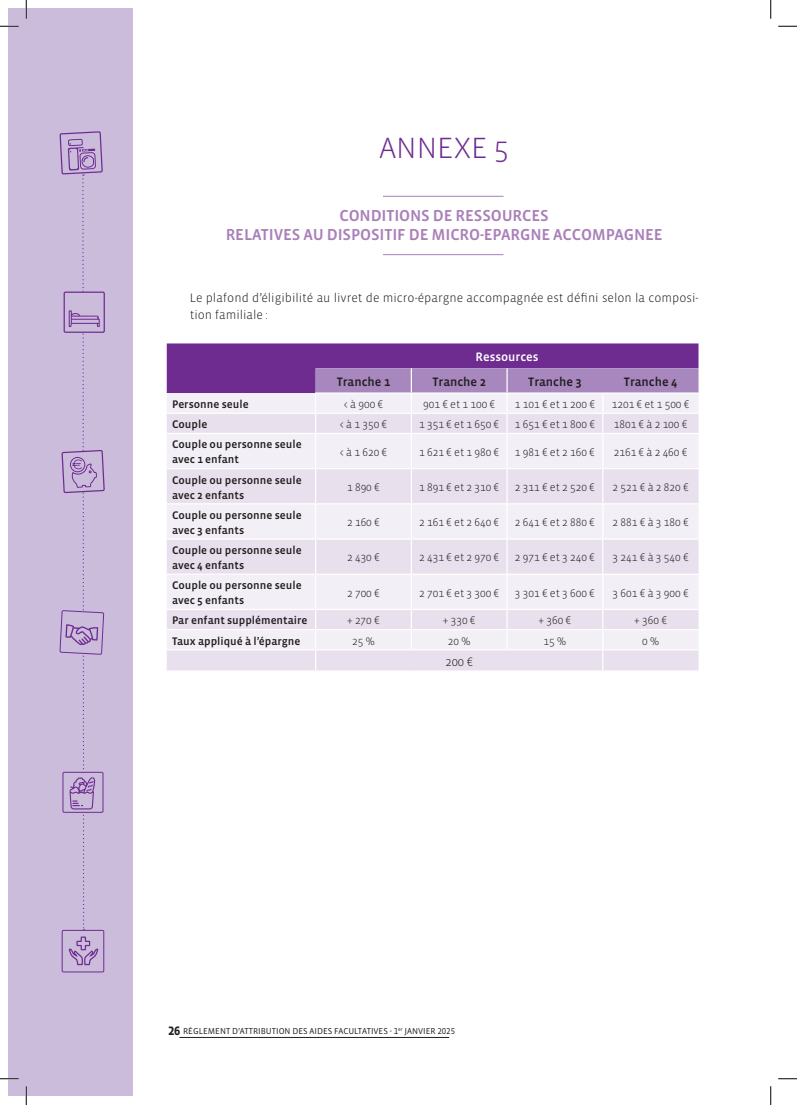
<style>
.page{position:relative;width:797px;height:1105px;background:#fff}
.page>*{position:absolute;margin:0;border:0;box-sizing:border-box;transform-origin:0 0}
.t1{font:300 30px "Vista Sans OT";color:#6e2c91}
.t2{font:500 16.25px/18.8px "Vista Sans OT";letter-spacing:-.01em;color:#a97fb8;text-align:center}
.t3{font:300 12.5px/16.2px "Vista Sans OT";color:#231f20}
.t4{font:500 12.5px "Vista Sans OT";color:#231f20}
.t5{font:500 12.5px "Vista Sans OT";color:#fff}
.t6{font:300 11.25px "Vista Sans OT";color:#231f20}
.t7{font:500 11.25px/15px "Vista Sans OT";color:#231f20}
.t8{font:8.75px "Vista Sans OT";color:#231f20}
.s1{font-family:"Vista Sans Alt";font-weight:700;font-size:12.5px}
</style>
<div class="page">
<hr style="left:179px;top:1037px;width:270px;height:1px;background:#231f20">
<hr style="left:383px;top:196px;width:120px;height:1px;background:#a97fb8">
<hr style="left:383px;top:254px;width:120px;height:1px;background:#a97fb8">
<svg style="left:167px;top:434px;width:531px;height:236px;fill:#f3eff6"></svg>
<hr style="left:167px;top:468px;width:149px;height:1px;background:#fff">
<hr style="left:316px;top:468px;width:95px;height:1px;background:#fff">
<hr style="left:411px;top:468px;width:96px;height:1px;background:#fff">
<hr style="left:507px;top:468px;width:96px;height:1px;background:#fff">
<hr style="left:603px;top:468px;width:95px;height:1px;background:#fff">
<hr style="left:167px;top:503px;width:149px;height:1px;background:#fff">
<hr style="left:316px;top:503px;width:95px;height:1px;background:#fff">
<hr style="left:411px;top:503px;width:96px;height:1px;background:#fff">
<hr style="left:507px;top:503px;width:96px;height:1px;background:#fff">
<hr style="left:603px;top:503px;width:95px;height:1px;background:#fff">
<hr style="left:167px;top:538px;width:149px;height:2px;background:#fff">
<hr style="left:316px;top:538px;width:95px;height:2px;background:#fff">
<hr style="left:411px;top:538px;width:96px;height:2px;background:#fff">
<hr style="left:507px;top:538px;width:96px;height:2px;background:#fff">
<hr style="left:603px;top:538px;width:95px;height:2px;background:#fff">
<hr style="left:167px;top:574px;width:149px;height:1px;background:#fff">
<hr style="left:316px;top:574px;width:95px;height:1px;background:#fff">
<hr style="left:411px;top:574px;width:96px;height:1px;background:#fff">
<hr style="left:507px;top:574px;width:96px;height:1px;background:#fff">
<hr style="left:603px;top:574px;width:95px;height:1px;background:#fff">
<hr style="left:167px;top:609px;width:149px;height:1px;background:#fff">
<hr style="left:316px;top:609px;width:95px;height:1px;background:#fff">
<hr style="left:411px;top:609px;width:96px;height:1px;background:#fff">
<hr style="left:507px;top:609px;width:96px;height:1px;background:#fff">
<hr style="left:603px;top:609px;width:95px;height:1px;background:#fff">
<hr style="left:167px;top:629px;width:149px;height:1px;background:#fff">
<hr style="left:316px;top:629px;width:95px;height:1px;background:#fff">
<hr style="left:411px;top:629px;width:96px;height:1px;background:#fff">
<hr style="left:507px;top:629px;width:96px;height:1px;background:#fff">
<hr style="left:603px;top:629px;width:95px;height:1px;background:#fff">
<hr style="left:167px;top:649px;width:149px;height:1px;background:#fff">
<hr style="left:316px;top:649px;width:95px;height:1px;background:#fff">
<hr style="left:411px;top:649px;width:96px;height:1px;background:#fff">
<hr style="left:507px;top:649px;width:96px;height:1px;background:#fff">
<hr style="left:603px;top:649px;width:95px;height:1px;background:#fff">
<hr style="left:411px;top:434px;width:1px;height:34px;background:#fff">
<hr style="left:506px;top:434px;width:1px;height:34px;background:#fff">
<hr style="left:602px;top:434px;width:1px;height:34px;background:#fff">
<hr style="left:411px;top:469px;width:1px;height:34px;background:#fff">
<hr style="left:506px;top:469px;width:1px;height:34px;background:#fff">
<hr style="left:602px;top:469px;width:1px;height:34px;background:#fff">
<hr style="left:411px;top:504px;width:1px;height:34px;background:#fff">
<hr style="left:506px;top:504px;width:1px;height:34px;background:#fff">
<hr style="left:602px;top:504px;width:1px;height:34px;background:#fff">
<hr style="left:411px;top:540px;width:1px;height:34px;background:#fff">
<hr style="left:506px;top:540px;width:1px;height:34px;background:#fff">
<hr style="left:602px;top:540px;width:1px;height:34px;background:#fff">
<hr style="left:411px;top:575px;width:1px;height:34px;background:#fff">
<hr style="left:506px;top:575px;width:1px;height:34px;background:#fff">
<hr style="left:602px;top:575px;width:1px;height:34px;background:#fff">
<svg style="left:411px;top:610px;width:1px;height:39px"></svg>
<svg style="left:506px;top:610px;width:1px;height:39px"></svg>
<svg style="left:602px;top:610px;width:1px;height:60px"></svg>
<svg style="left:167px;top:343px;width:531px;height:90px"></svg>
<hr style="left:315px;top:434px;width:1px;height:34px;background:#fff">
<hr style="left:315px;top:469px;width:1px;height:34px;background:#fff">
<hr style="left:315px;top:504px;width:1px;height:34px;background:#fff">
<hr style="left:315px;top:540px;width:1px;height:34px;background:#fff">
<hr style="left:315px;top:575px;width:1px;height:34px;background:#fff">
<svg style="left:315px;top:610px;width:1px;height:60px"></svg>
<div style="left:9px;top:9px;width:124px;height:1087px;background:#ccbcdb"></div>
<div style="left:62px;top:930px;width:42px;height:42px;border:1px solid #6e2c91"></div>
<svg style="left:68px;top:936px;width:31px;height:30px"></svg>
<svg style="left:59px;top:131px;width:46px;height:799px"></svg>
<svg style="left:0;top:25px;width:19px;height:2px"></svg>
<svg style="left:778px;top:25px;width:19px;height:2px"></svg>
<svg style="left:0;top:1078px;width:19px;height:1px"></svg>
<svg style="left:778px;top:1078px;width:19px;height:1px"></svg>
<svg style="left:25px;top:0;width:2px;height:19px"></svg>
<svg style="left:25px;top:1086px;width:2px;height:19px"></svg>
<svg style="left:770px;top:0;width:1px;height:19px"></svg>
<svg style="left:770px;top:1086px;width:1px;height:19px"></svg>
<h1 class="t1" style="left:379px;top:133px;width:131px">ANNEXE 5</h1>
<h2 class="t2" style="left:226px;top:207px;width:438px">CONDITIONS DE RESSOURCES<br>RELATIVES AU DISPOSITIF DE MICRO-EPARGNE ACCOMPAGNEE</h2>
<p class="t3" style="left:190px;top:290px;width:510px">Le plafond d’éligibilité au livret de micro-épargne accompagnée est défini selon la composi&shy;tion familiale :</p>
<p class="t5" style="left:475px;top:351px;width:65px">Ressources</p>
<p class="t4" style="left:337px;top:375px;width:55px">Tranche 1</p>
<p class="t4" style="left:432px;top:375px;width:55px">Tranche 2</p>
<p class="t4" style="left:528px;top:375px;width:55px">Tranche 3</p>
<p class="t4" style="left:624px;top:375px;width:55px">Tranche 4</p>
<p class="t7" style="left:172px;top:397px;width:78px">Personne seule</p>
<p class="t6" style="left:344px;top:398px;width:41px">&lt; à 900 €</p>
<p class="t6" style="left:423px;top:398px;width:74px">901 € et 1 100 €</p>
<p class="t6" style="left:515px;top:398px;width:82px">1 101 € et 1 200 €</p>
<p class="t6" style="left:611px;top:398px;width:79px">1201 € et 1 500 €</p>
<p class="t7" style="left:172px;top:417px;width:37px">Couple</p>
<p class="t6" style="left:340px;top:419px;width:49px">&lt; à 1 350 €</p>
<p class="t6" style="left:419px;top:419px;width:82px">1 351 € et 1 650 €</p>
<p class="t6" style="left:515px;top:419px;width:82px">1 651 € et 1 800 €</p>
<p class="t6" style="left:614px;top:419px;width:75px">1801 € à 2 100 €</p>
<p class="t7" style="left:172px;top:437px;width:131px">Couple ou personne seule avec 1 enfant</p>
<p class="t6" style="left:340px;top:446px;width:49px">&lt; à 1 620 €</p>
<p class="t6" style="left:419px;top:446px;width:82px">1 621 € et 1 980 €</p>
<p class="t6" style="left:515px;top:446px;width:82px">1 981 € et 2 160 €</p>
<p class="t6" style="left:613px;top:446px;width:75px">2161 € à 2 460 €</p>
<p class="t7" style="left:172px;top:472px;width:131px">Couple ou personne seule avec 2 enfants</p>
<p class="t6" style="left:347px;top:481px;width:34px">1 890 €</p>
<p class="t6" style="left:419px;top:481px;width:82px">1 891 € et 2 310 €</p>
<p class="t6" style="left:515px;top:481px;width:82px">2 311 € et 2 520 €</p>
<p class="t6" style="left:612px;top:481px;width:77px">2 521 € à 2 820 €</p>
<p class="t7" style="left:172px;top:508px;width:131px">Couple ou personne seule avec 3 enfants</p>
<p class="t6" style="left:347px;top:517px;width:34px">2 160 €</p>
<p class="t6" style="left:419px;top:517px;width:82px">2 161 € et 2 640 €</p>
<p class="t6" style="left:515px;top:517px;width:82px">2 641 € et 2 880 €</p>
<p class="t6" style="left:612px;top:517px;width:77px">2 881 € à 3 180 €</p>
<p class="t7" style="left:172px;top:543px;width:131px">Couple ou personne seule avec 4 enfants</p>
<p class="t6" style="left:347px;top:552px;width:34px">2 430 €</p>
<p class="t6" style="left:419px;top:552px;width:82px">2 431 € et 2 970 €</p>
<p class="t6" style="left:515px;top:552px;width:82px">2 971 € et 3 240 €</p>
<p class="t6" style="left:612px;top:552px;width:77px">3 241 € à 3 540 €</p>
<p class="t7" style="left:172px;top:578px;width:131px">Couple ou personne seule avec 5 enfants</p>
<p class="t6" style="left:347px;top:587px;width:34px">2 700 €</p>
<p class="t6" style="left:419px;top:587px;width:82px">2 701 € et 3 300 €</p>
<p class="t6" style="left:515px;top:587px;width:82px">3 301 € et 3 600 €</p>
<p class="t6" style="left:612px;top:587px;width:77px">3 601 € à 3 900 €</p>
<p class="t7" style="left:172px;top:613px;width:137px">Par enfant supplémentaire</p>
<p class="t6" style="left:347px;top:615px;width:34px">+ 270 €</p>
<p class="t6" style="left:443px;top:615px;width:34px">+ 330 €</p>
<p class="t6" style="left:538px;top:615px;width:34px">+ 360 €</p>
<p class="t6" style="left:634px;top:615px;width:34px">+ 360 €</p>
<p class="t7" style="left:172px;top:633px;width:130px">Taux appliqué à l’épargne</p>
<p class="t6" style="left:352px;top:635px;width:24px">25 %</p>
<p class="t6" style="left:448px;top:635px;width:24px">20 %</p>
<p class="t6" style="left:543px;top:635px;width:24px">15 %</p>
<p class="t6" style="left:642px;top:635px;width:18px">0 %</p>
<p class="t3" style="left:445px;top:654px;width:29px">200 €</p>
<p class="t8" style="left:168px;top:1027px;width:288px"><span class="s1">26</span> RÉGLEMENT D’ATTRIBUTION DES AIDES FACULTATIVES - 1<sup>er</sup> JANVIER 2025</p>
</div>
